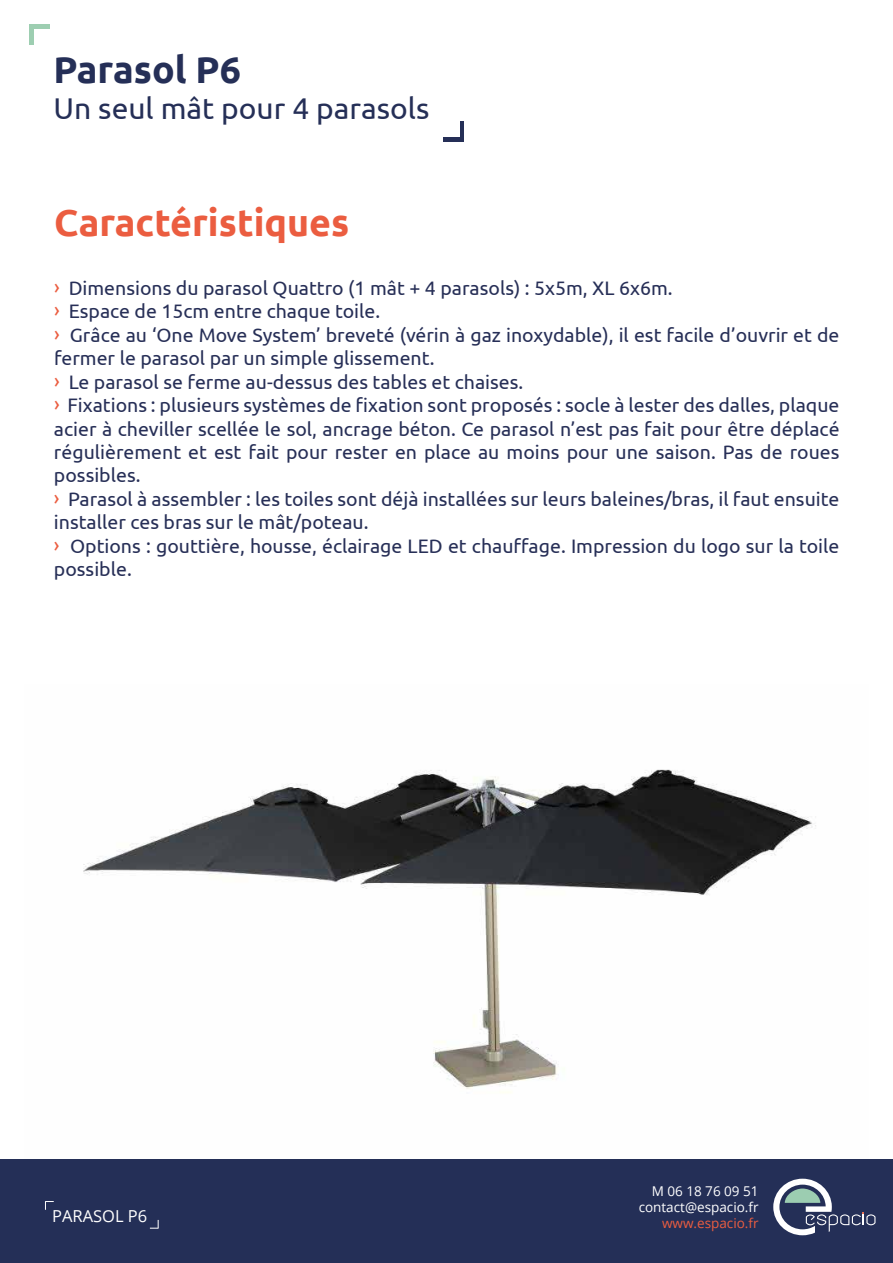
<style>
.page{position:relative;width:893px;height:1263px;background:#fff}
.page>*{position:absolute;margin:0;border:0;box-sizing:border-box;transform-origin:0 0}
.t1{font:700 37.5px "Ubuntu";color:#eb5d40}
.t2{font:700 37.5px "Ubuntu";color:#252f57}
.t3{font:30px "Ubuntu";color:#252f57}
.t4{font:19.5px/23.4px "Ubuntu";color:#272f57}
.t5{font:16.5px "Open Sans";color:#fff}
.t6{font:13.5px/16.2px "Open Sans";color:#fff;text-align:right}
.t7{font:13.5px "Open Sans";color:#eb5d40}
.s1{color:#eb5d40}
</style>
<div class="page">
<img style="left:24px;top:769px;width:844px;height:391px">
<div style="left:30px;top:25px;width:20px;height:20px;background:#9dceb1"></div>
<div style="left:34px;top:29px;width:18px;height:18px;background:#fff"></div>
<svg style="left:443px;top:121px;width:20px;height:20px"></svg>
<div style="left:441px;top:119px;width:18px;height:18px;background:#fff"></div>
<div style="left:0;top:1160px;width:893px;height:103px;background:#242f57"></div>
<svg style="left:773px;top:1179px;width:102px;height:56px"></svg>
<svg style="left:45px;top:1201px;width:9px;height:9px"></svg>
<svg style="left:150px;top:1220px;width:9px;height:9px"></svg>
<h1 class="t2" style="left:53px;top:47px;width:189px">Parasol P6</h1>
<h2 class="t3" style="left:53px;top:90px;width:377px">Un seul mât pour 4 parasols</h2>
<h1 class="t1" style="left:54px;top:200px;width:297px">Caractéristiques</h1>
<p class="t4" style="left:54px;top:276px;width:787px"><span class="s1">›</span> Dimensions du parasol Quattro (1 mât + 4 parasols) : 5x5m, XL 6x6m.<br><span class="s1">›</span> Espace de 15cm entre chaque toile.<br><span class="s1">›</span> Grâce au ‘One Move System’ breveté (vérin à gaz inoxydable), il est facile d’ouvrir et de fermer le parasol par un simple glissement.<br><span class="s1">›</span> Le parasol se ferme au-dessus des tables et chaises.<br><span class="s1">›</span> Fixations : plusieurs systèmes de fixation sont proposés : socle à lester des dalles, plaque acier à cheviller scellée le sol, ancrage béton. Ce parasol n’est pas fait pour être déplacé régulièrement et est fait pour rester en place au moins pour une saison. Pas de roues possibles.<br><span class="s1">›</span> Parasol à assembler : les toiles sont déjà installées sur leurs baleines/bras, il faut ensuite installer ces bras sur le mât/poteau.<br><span class="s1">›</span> Options : gouttière, housse, éclairage LED et chauffage. Impression du logo sur la toile possible.</p>
<p class="t5" style="left:52px;top:1204px;width:97px">PARASOL P6</p>
<p class="t6" style="left:639px;top:1182px;width:121px">M 06 18 76 09 51 contact@espacio.fr</p>
<p class="t7" style="left:662px;top:1214px;width:98px">www.espacio.fr</p>
</div>
